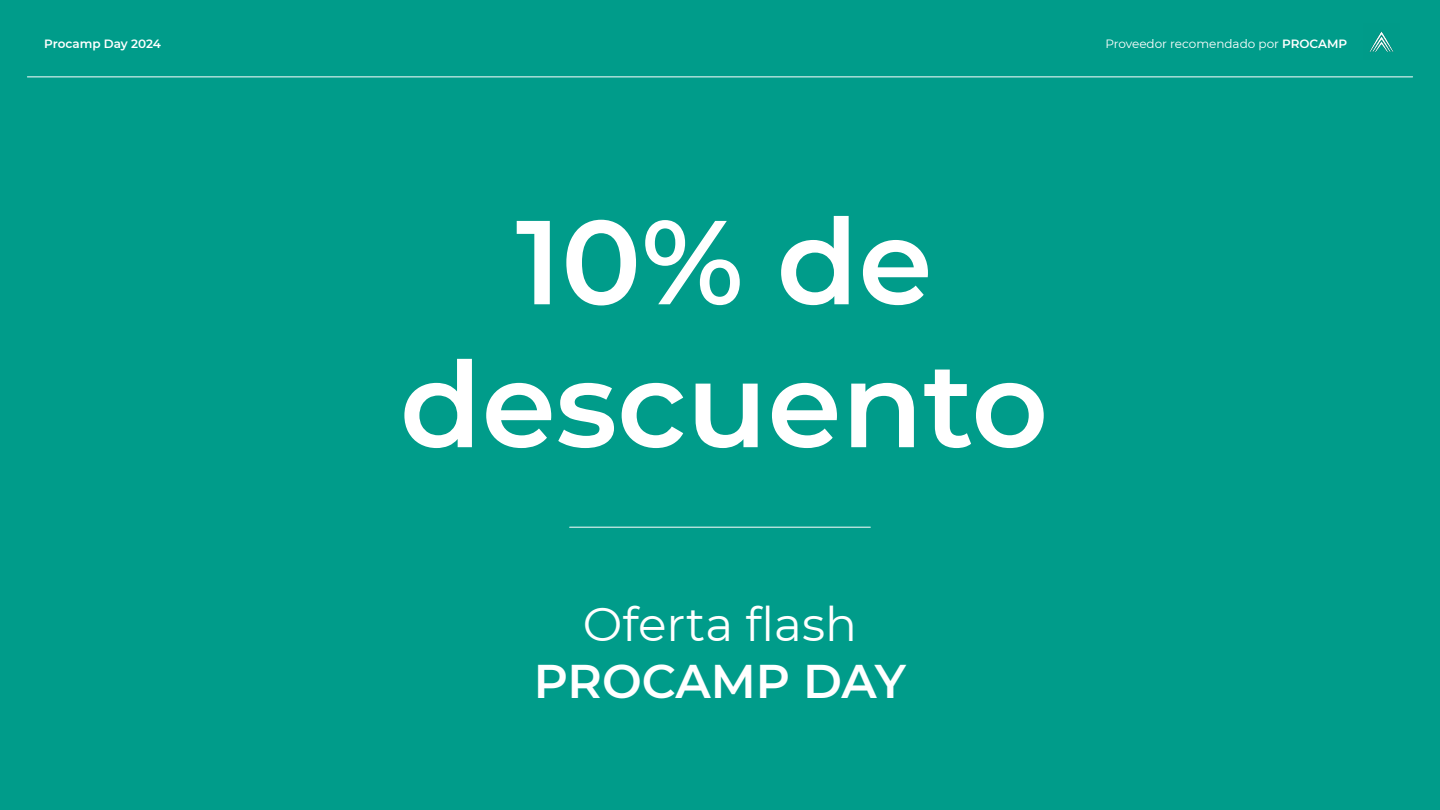
<style>
.page{position:relative;width:1440px;height:810px;background:#009c8a}
.page>*{position:absolute;margin:0;border:0;box-sizing:border-box;transform-origin:0 0}
.t1{font:600 119.1px/142.9px "Montserrat";color:#fff;text-align:center}
.t2{font:47.17px "Montserrat";color:#fff}
.t3{font:600 47.17px "Montserrat";letter-spacing:-.005em;color:#fff}
.t4{font:12px "Montserrat";color:#fff}
.t5{font:600 12px "Montserrat";letter-spacing:-.005em;color:#fff}
.s1{font-weight:600}
</style>
<div class="page">
<hr style="left:27px;top:76px;width:1386px;height:1px;background:#fff">
<hr style="left:570px;top:527px;width:300px;height:1px;background:#fff">
<img style="left:1369px;top:31px;width:25px;height:21px">
<p class="t5" style="left:44px;top:35px;width:118px">Procamp Day 2024</p>
<p class="t4" style="left:1106px;top:35px;width:243px">Proveedor recomendado por <span class="s1">PROCAMP</span></p>
<h1 class="t1" style="left:400px;top:185px;width:650px">10% de descuento</h1>
<h2 class="t2" style="left:583px;top:592px;width:276px">Oferta flash</h2>
<h2 class="t3" style="left:534px;top:647px;width:374px">PROCAMP DAY</h2>
</div>
